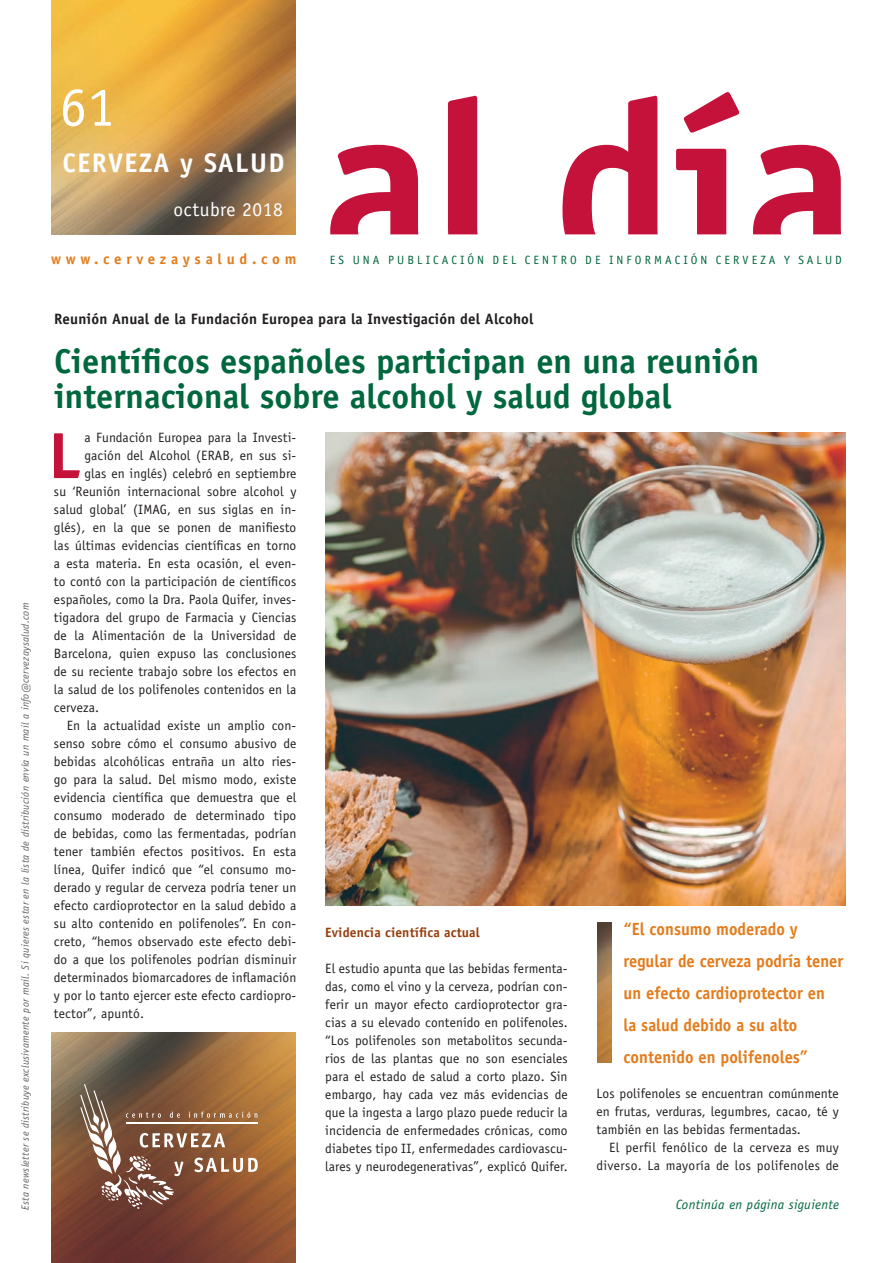
<style>
.page{position:relative;width:893px;height:1263px;background:#fff}
.page>*{position:absolute;margin:0;border:0;box-sizing:border-box;transform-origin:0 0}
.t1{font:700 65.4px "Officina Sans Std";color:#c5123b}
.t2{font:55.5px "Officina Sans Std";color:#fff}
.t3{font:700 34.5px/34.5px "Officina Sans Std";color:#00673e}
.t4{font:700 27px "Officina Sans Std";letter-spacing:.05em;color:#fff}
.t5{font:19.5px "Officina Sans Std";letter-spacing:.025em;color:#fff}
.Destacado{font:700 17.7px/32px "Officina Sans Std";color:#e37c1c;scale:.93 1}
.Entradilla{font:700 15px "Officina Sans Std";letter-spacing:.01em;color:#231f20}
.t6{font:700 15px "Officina Sans Std";letter-spacing:.315em;color:#e37c1c}
.Primera_línea{font:13.5px/18px "Officina Sans Std";letter-spacing:.01em;color:#231f20;text-align:justify}
.t7{font:italic 13.5px "Officina Sans Std";letter-spacing:.02em;color:#00673e}
.Subtitular{font:700 13.5px "Officina Sans Std";letter-spacing:.01em;color:#96400e}
.t8{font:12px "Officina Sans Std";letter-spacing:.26em;color:#00673e}
.t9{font:italic 10.5px "Officina Sans Std";letter-spacing:.025em;color:#636366}
</style>
<div class="page">
<img style="left:325px;top:432px;width:521px;height:474px">
<img style="left:51px;top:1033px;width:244px;height:230px">
<img style="left:51px;top:0;width:245px;height:234px">
<svg style="left:80px;top:1084px;width:178px;height:125px;background:#90664c"></svg>
<hr style="left:126px;top:1122px;width:131px;height:2px;background:#fff">
<svg style="left:684px;top:92px;width:55px;height:41px"></svg>
<svg style="left:753px;top:145px;width:88px;height:89px"></svg>
<svg style="left:330px;top:145px;width:88px;height:89px"></svg>
<svg style="left:676px;top:149px;width:50px;height:85px"></svg>
<div style="left:448px;top:96px;width:30px;height:138px;background:#c5123b"></div>
<svg style="left:562px;top:96px;width:96px;height:138px"></svg>
<img style="left:598px;top:923px;width:14px;height:140px">
<p class="t9" style="left:19px;top:1210px;width:609px;rotate:-90deg">Esta newsletter se distribuye exclusivamente por mail. Si quieres estar en la lista de distribución envía un mail a info@cervezaysalud.com</p>
<p class="t2" style="left:60px;top:74px;width:57px">61</p>
<p class="t4" style="left:63px;top:146px;width:223px">CERVEZA y SALUD</p>
<p class="t5" style="left:173px;top:198px;width:111px">octubre 2018</p>
<p class="t6" style="left:51px;top:249px;width:247px">www.cervezaysalud.com</p>
<p class="t8" style="left:330px;top:252px;width:513px">ES UNA PUBLICACIÓN DEL CENTRO DE INFORMACIÓN CERVEZA Y SALUD</p>
<p class="Entradilla" style="left:54px;top:310px;width:481px">Reunión Anual de la Fundación Europea para la Investigación del Alcohol</p>
<p class="t3" style="left:54px;top:344px;width:707px">Científicos españoles participan en una reunión internacional sobre alcohol y salud global</p>
<p class="t1" style="left:48px;top:415px;width:34px">L</p>
<p class="Primera_línea" style="left:84px;top:429px;width:214px">a Fundación Europea para la Investi-</p>
<p class="Primera_línea" style="left:84px;top:447px;width:214px">gación del Alcohol (ERAB, en sus si-</p>
<p class="Primera_línea" style="left:84px;top:464px;width:214px">glas en inglés) celebró en septiembre</p>
<p class="Primera_línea" style="left:54px;top:482px;width:244px">su ‘Reunión internacional sobre alcohol y</p>
<p class="Primera_línea" style="left:54px;top:500px;width:244px">salud global’ (IMAG, en sus siglas en in-</p>
<p class="Primera_línea" style="left:54px;top:518px;width:244px">glés), en la que se ponen de manifiesto</p>
<p class="Primera_línea" style="left:54px;top:536px;width:244px">las últimas evidencias científicas en torno</p>
<p class="Primera_línea" style="left:54px;top:554px;width:244px">a esta materia. En esta ocasión, el even-</p>
<p class="Primera_línea" style="left:54px;top:572px;width:244px">to contó con la participación de científicos</p>
<p class="Primera_línea" style="left:54px;top:590px;width:244px">españoles, como la Dra. Paola Quifer, inves-</p>
<p class="Primera_línea" style="left:54px;top:608px;width:244px">tigadora del grupo de Farmacia y Ciencias</p>
<p class="Primera_línea" style="left:54px;top:626px;width:244px">de la Alimentación de la Universidad de</p>
<p class="Primera_línea" style="left:54px;top:644px;width:244px">Barcelona, quien expuso las conclusiones</p>
<p class="Primera_línea" style="left:54px;top:662px;width:244px">de su reciente trabajo sobre los efectos en</p>
<p class="Primera_línea" style="left:54px;top:680px;width:244px">la salud de los polifenoles contenidos en la</p>
<p class="Primera_línea" style="left:54px;top:698px;width:47px">cerveza.</p>
<p class="Primera_línea" style="left:54px;top:716px;width:244px;text-indent:13px">En la actualidad existe un amplio con&shy;senso sobre cómo el consumo abusivo de bebidas alcohólicas entraña un alto ries&shy;go para la salud. Del mismo modo, existe evidencia científica que demuestra que el consumo moderado de determinado tipo de bebidas, como las fermentadas, podrían tener también efectos positivos. En esta línea, Quifer indicó que “el consumo mo&shy;derado y regular de cerveza podría tener un efecto cardioprotector en la salud debido a su alto contenido en polifenoles”. En con&shy;creto, “hemos observado este efecto debi&shy;do a que los polifenoles podrían disminuir determinados biomarcadores de inflamación y por lo tanto ejercer este efecto cardiopro&shy;tector”, apuntó.</p>
<p class="Destacado" style="left:624px;top:912px;width:238px">“El consumo moderado y regular de cerveza podría tener un efecto cardioprotector en<br>la salud debido a su alto contenido en polifenoles”</p>
<p class="Subtitular" style="left:325px;top:924px;width:156px">Evidencia científica actual</p>
<p class="Primera_línea" style="left:325px;top:959px;width:244px">El estudio apunta que las bebidas fermenta&shy;das, como el vino y la cerveza, podrían con&shy;ferir un mayor efecto cardioprotector gra&shy;cias a su elevado contenido en polifenoles. “Los polifenoles son metabolitos secunda&shy;rios de las plantas que no son esenciales para el estado de salud a corto plazo. Sin embargo, hay cada vez más evidencias de que la ingesta a largo plazo puede reducir la incidencia de enfermedades crónicas, como diabetes tipo II, enfermedades cardiovascu&shy;lares y neurodegenerativas”, explicó Quifer.</p>
<p class="Primera_línea" style="left:596px;top:1084px;width:244px">Los polifenoles se encuentran comúnmente en frutas, verduras, legumbres, cacao, té y también en las bebidas fermentadas.</p>
<p class="Primera_línea" style="left:596px;top:1138px;width:244px;text-align:right">El perfil fenólico de la cerveza es muy diverso. La mayoría de los polifenoles de</p>
<p class="t7" style="left:676px;top:1196px;width:165px">Continúa en página siguiente</p>
</div>
